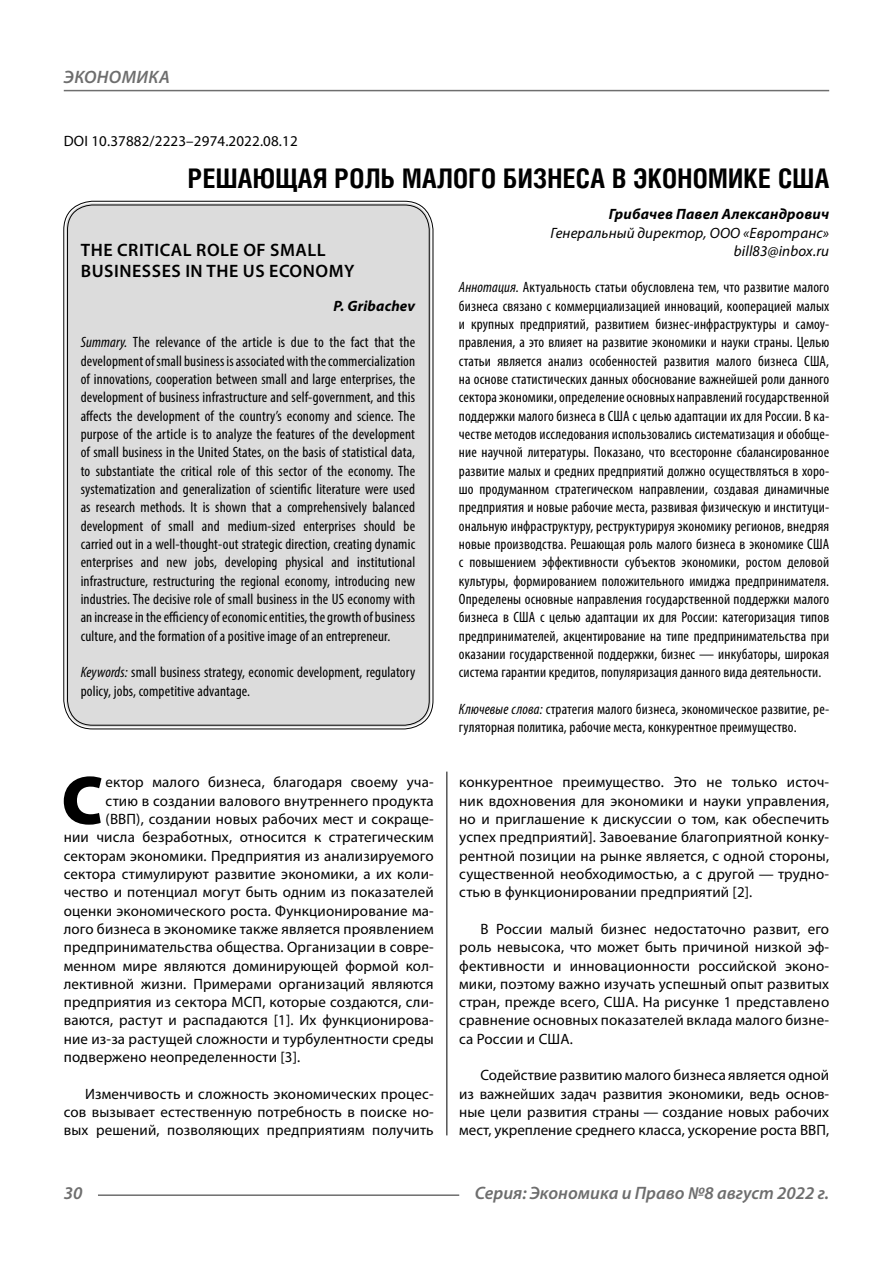
<style>
.page{position:relative;width:893px;height:1263px;background:#fff}
.page>*{position:absolute;margin:0;border:0;box-sizing:border-box;transform-origin:0 0}
.Bukvica{font:900 69.3px "Myriad Pro";color:#000}
.Header{font:700 27px "Helios Cond C";letter-spacing:.01em;color:#000}
.Header-eng{font:600 18px/21.6px "Myriad Pro";letter-spacing:.03em;color:#000}
.t1{font:italic 600 18px "Myriad Pro";color:#6e6e6e}
.Annotation-rus{font:condensed 15px/18.3px "Myriad Pro";letter-spacing:.01em;color:#000;text-align:justify}
.Annotation-eng{font:condensed 15px/18.3px "Myriad Pro";letter-spacing:.01em;color:#000;text-align:justify}
.Normal{font:15px/18.3px "Myriad Pro";letter-spacing:.01em;color:#000;text-align:justify}
.Bukvica-2{font:15px "Myriad Pro";letter-spacing:.01em;color:#000}
.Author-doc{font:italic 15px "Myriad Pro";letter-spacing:.01em;color:#000}
.DOI{font:15px "Myriad Pro";letter-spacing:.01em;color:#000}
.Author{font:italic 700 15px "Myriad Pro";letter-spacing:.01em;color:#000}
.Author-email{font:italic 15px "Myriad Pro";letter-spacing:.01em;color:#000}
.Author-eng{font:italic 700 15px "Myriad Pro";letter-spacing:.01em;color:#000}
.s1{font-style:italic}
</style>
<div class="page">
<hr style="left:446px;top:751px;width:1px;height:384px;background:#000">
<div style="left:66px;top:203px;width:365px;height:524px;background:#dcdcdc;border-radius:27px"></div>
<hr style="left:98px;top:1194px;width:361px;height:2px;background:#6e6e6e">
<hr style="left:64px;top:90px;width:765px;height:1px;background:#6e6e6e">
<p class="t1" style="left:64px;top:66px;width:24px">Экономика</p>
<p class="DOI" style="left:64px;top:132px;width:235px">DOI 10.37882/2223–2974.2022.08.12</p>
<p class="Header" style="left:188px;top:162px;width:643px">РЕШАЮЩАЯ РОЛЬ МАЛОГО БИЗНЕСА В ЭКОНОМИКЕ США</p>
<p class="Author" style="left:609px;top:204px;width:222px">Грибачев Павел Александрович</p>
<p class="Author-doc" style="left:550px;top:223px;width:280px">Генеральный директор, ООО «Евротранс»</p>
<p class="Author-email" style="left:734px;top:242px;width:97px">bill83@inbox.ru</p>
<p class="Annotation-rus" style="left:459px;top:278px;width:372px"><span class="s1">Аннотация.</span> Актуальность статьи обусловлена тем, что развитие малого бизнеса связано с коммерциализацией инноваций, кооперацией малых и крупных предприятий, развитием бизнес-инфраструктуры и самоу&shy;правления, а это влияет на развитие экономики и науки страны. Целью статьи является анализ особенностей развития малого бизнеса США, на основе статистических данных обоснование важнейшей роли данного сектора экономики, определение основных направлений государственной поддержки малого бизнеса в США с целью адаптации их для России. В ка&shy;честве методов исследования использовались систематизация и обобще&shy;ние научной литературы. Показано, что всесторонне сбалансированное развитие малых и средних предприятий должно осуществляться в хоро&shy;шо продуманном стратегическом направлении, создавая динамичные предприятия и новые рабочие места, развивая физическую и институци&shy;ональную инфраструктуру, реструктурируя экономику регионов, внедряя новые производства. Решающая роль малого бизнеса в экономике США с повышением эффективности субъектов экономики, ростом деловой культуры, формированием положительного имиджа предпринимателя.<br>Определены основные направления государственной поддержки малого бизнеса в США с целью адаптации их для России: категоризация типов предпринимателей, акцентирование на типе предпринимательства при оказании государственной поддержки, бизнес — инкубаторы, широкая система гарантии кредитов, популяризация данного вида деятельности.</p>
<p class="Annotation-rus" style="left:459px;top:700px;width:372px"><span class="s1">Ключевые слова:</span> стратегия малого бизнеса, экономическое развитие, ре&shy;гуляторная политика, рабочие места, конкурентное преимущество.</p>
<p class="Header-eng" style="left:81px;top:239px;width:275px">THE CRITICAL ROLE OF SMALL<br>BUSINESSES IN THE US ECONOMY</p>
<p class="Author-eng" style="left:333px;top:296px;width:83px">P. Gribachev</p>
<p class="Annotation-eng" style="left:81px;top:333px;width:336px"><span class="s1">Summary.</span> The relevance of the article is due to the fact that the development of small business is associated with the commercialization of innovations, cooperation between small and large enterprises, the development of business infrastructure and self-government, and this affects the development of the country’s economy and science. The purpose of the article is to analyze the features of the development of small business in the United States, on the basis of statistical data, to substantiate the critical role of this sector of the economy. The systematization and generalization of scientific literature were used as research methods. It is shown that a comprehensively balanced development of small and medium-sized enterprises should be carried out in a well-thought-out strategic direction, creating dynamic enterprises and new jobs, developing physical and institutional infrastructure, restructuring the regional economy, introducing new industries. The decisive role of small business in the US economy with an increase in the efficiency of economic entities, the growth of business culture, and the formation of a positive image of an entrepreneur.</p>
<p class="Annotation-eng" style="left:81px;top:663px;width:336px"><span class="s1">Keywords:</span> small business strategy, economic development, regulatory policy, jobs, competitive advantage.</p>
<p class="Bukvica" style="left:61px;top:754px;width:43px">С</p>
<p class="Bukvica-2" style="left:106px;top:773px;width:330px">ектор малого бизнеса, благодаря своему уча-</p>
<p class="Bukvica-2" style="left:106px;top:791px;width:330px">стию в создании валового внутреннего продукта</p>
<p class="Bukvica-2" style="left:106px;top:810px;width:330px">(ВВП), создании новых рабочих мест и сокраще-</p>
<p class="Bukvica-2" style="left:64px;top:828px;width:371px">нии числа безработных, относится к стратегическим</p>
<p class="Bukvica-2" style="left:64px;top:846px;width:371px">секторам экономики. Предприятия из анализируемого</p>
<p class="Bukvica-2" style="left:64px;top:864px;width:371px">сектора стимулируют развитие экономики, а их коли-</p>
<p class="Bukvica-2" style="left:64px;top:883px;width:371px">чество и потенциал могут быть одним из показателей</p>
<p class="Bukvica-2" style="left:64px;top:901px;width:371px">оценки экономического роста. Функционирование ма-</p>
<p class="Bukvica-2" style="left:64px;top:919px;width:371px">лого бизнеса в экономике также является проявлением</p>
<p class="Bukvica-2" style="left:64px;top:938px;width:371px">предпринимательства общества. Организации в совре-</p>
<p class="Bukvica-2" style="left:64px;top:956px;width:371px">менном мире являются доминирующей формой кол-</p>
<p class="Bukvica-2" style="left:64px;top:974px;width:371px">лективной жизни. Примерами организаций являются</p>
<p class="Bukvica-2" style="left:64px;top:993px;width:371px">предприятия из сектора МСП, которые создаются, сли-</p>
<p class="Bukvica-2" style="left:64px;top:1011px;width:371px">ваются, растут и распадаются [1]. Их функционирова-</p>
<p class="Bukvica-2" style="left:64px;top:1029px;width:371px">ние из-за растущей сложности и турбулентности среды</p>
<p class="Bukvica-2" style="left:64px;top:1048px;width:237px">подвержено неопределенности [3].</p>
<p class="Normal" style="left:64px;top:1084px;width:371px;text-indent:21px">Изменчивость и сложность экономических процес&shy;сов вызывает естественную потребность в поиске но&shy;вых решений, позволяющих предприятиям получить</p>
<p class="Normal" style="left:459px;top:773px;width:371px">конкурентное преимущество. Это не только источ&shy;ник вдохновения для экономики и науки управления, но и приглашение к дискуссии о том, как обеспечить успех предприятий]. Завоевание благоприятной конку&shy;рентной позиции на рынке является, с одной стороны, существенной необходимостью, а с другой — трудно&shy;стью в функционировании предприятий [2].</p>
<p class="Normal" style="left:459px;top:919px;width:371px;text-indent:21px">В России малый бизнес недостаточно развит, его роль невысока, что может быть причиной низкой эф&shy;фективности и инновационности российской эконо&shy;мики, поэтому важно изучать успешный опыт развитых стран, прежде всего, США. На рисунке 1 представлено сравнение основных показателей вклада малого бизне&shy;са России и США.</p>
<p class="Normal" style="left:459px;top:1066px;width:371px;text-indent:21px">Содействие развитию малого бизнеса является одной из важнейших задач развития экономики, ведь основ&shy;ные цели развития страны — создание новых рабочих мест, укрепление среднего класса, ускорение роста ВВП,</p>
<p class="t1" style="left:64px;top:1182px;width:20px">30</p>
<p class="t1" style="left:475px;top:1182px;width:356px">Серия: Экономика и Право №8 август 2022 г.</p>
</div>
